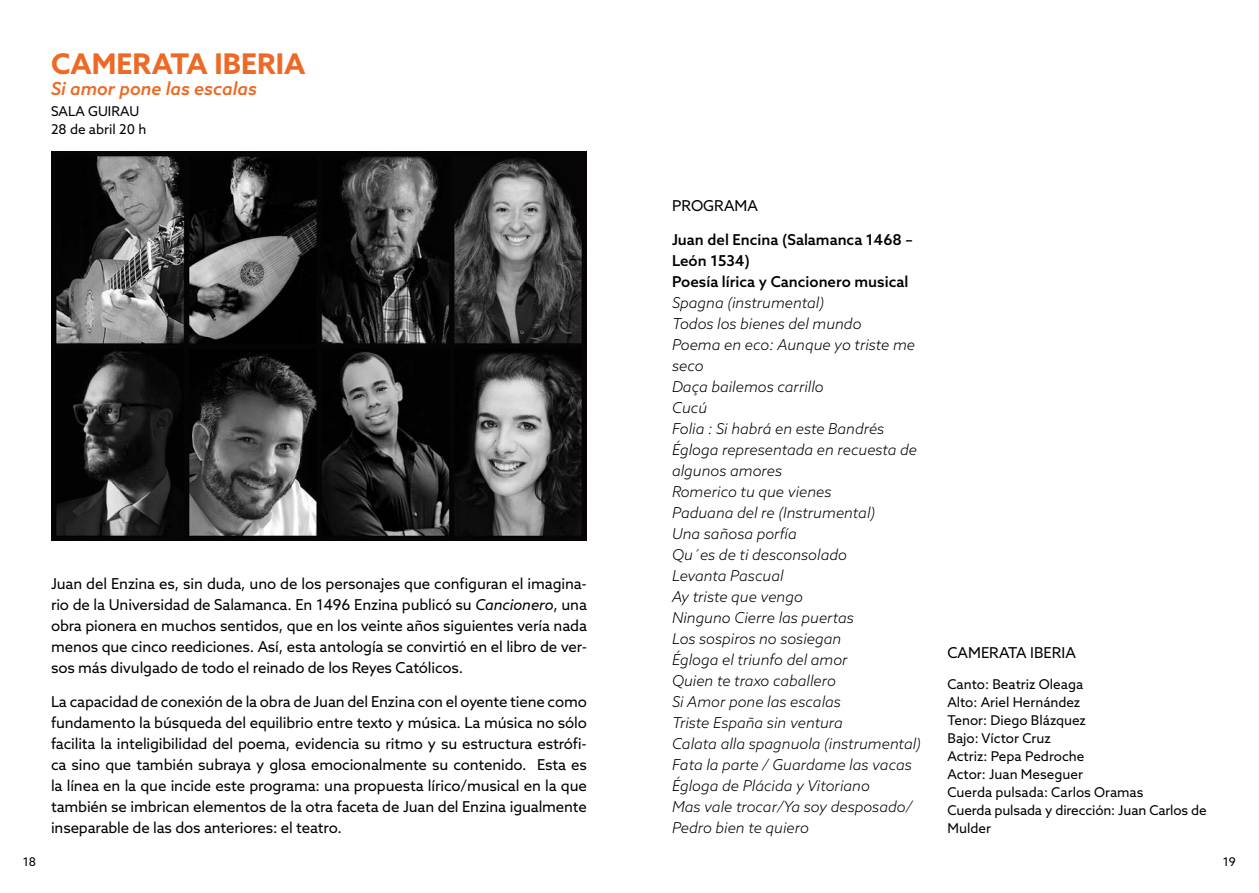
<style>
.page{position:relative;width:1259px;height:893px;background:#fff}
.page>*{position:absolute;margin:0;border:0;box-sizing:border-box;transform-origin:0 0}
.t1{font:700 28.5px "Azo Sans";color:#ed6925}
.t2{font:italic 500 18px "Azo Sans";color:#ed6925}
.t3{font:15px/21px "Azo Sans";letter-spacing:-.01em;color:#000;text-align:justify}
.t4{font:italic 300 15px/21px "Azo Sans";color:#000}
.t5{font:500 15px/21px "Azo Sans";color:#000}
.t6{font:13.5px/18px "Azo Sans";color:#000}
.t7{font:12px "Azo Sans";color:#000}
.s1{font-style:italic}
</style>
<div class="page">
<img style="left:51px;top:152px;width:536px;height:388px">
<h1 class="t1" style="left:51px;top:44px;width:256px">CAMERATA IBERIA</h1>
<p class="t2" style="left:51px;top:76px;width:208px">Si amor pone las escalas</p>
<p class="t6" style="left:51px;top:102px;width:97px">SALA GUIRAU<br>28 de abril 20 h</p>
<p class="t3" style="left:51px;top:573px;width:537px">Juan del Enzina es, sin duda, uno de los personajes que configuran el imagina&shy;rio de la Universidad de Salamanca. En 1496 Enzina publicó su <span class="s1">Cancionero</span>, una obra pionera en muchos sentidos, que en los veinte años siguientes vería nada menos que cinco reediciones. Así, esta antología se convirtió en el libro de ver&shy;sos más divulgado de todo el reinado de los Reyes Católicos.</p>
<p class="t3" style="left:51px;top:691px;width:537px">La capacidad de conexión de la obra de Juan del Enzina con el oyente tiene como fundamento la búsqueda del equilibrio entre texto y música. La música no sólo facilita la inteligibilidad del poema, evidencia su ritmo y su estructura estrófi&shy;ca sino que también subraya y glosa emocionalmente su contenido. Esta es la línea en la que incide este programa: una propuesta lírico/musical en la que también se imbrican elementos de la otra faceta de Juan del Enzina igualmente inseparable de las dos anteriores: el teatro.</p>
<p class="t3" style="left:672px;top:195px;width:87px">PROGRAMA</p>
<p class="t5" style="left:672px;top:229px;width:242px">Juan del Encina (Salamanca 1468 –<br>León 1534)<br>Poesía lírica y Cancionero musical</p>
<p class="t4" style="left:672px;top:292px;width:250px">Spagna (instrumental)<br>Todos los bienes del mundo<br>Poema en eco: Aunque yo triste me seco<br>Daça bailemos carrillo<br>Cucú<br>Folia : Si habrá en este Bandrés<br>Égloga representada en recuesta de algunos amores<br>Romerico tu que vienes<br>Paduana del re (Instrumental)<br>Una sañosa porfía<br>Qu´es de ti desconsolado<br>Levanta Pascual<br>Ay triste que vengo<br>Ninguno Cierre las puertas<br>Los sospiros no sosiegan<br>Égloga el triunfo del amor<br>Quien te traxo caballero<br>Si Amor pone las escalas<br>Triste España sin ventura<br>Calata alla spagnuola (instrumental)<br>Fata la parte / Guardame las vacas<br>Égloga de Plácida y Vitoriano<br>Mas vale trocar/Ya soy desposado/<br>Pedro bien te quiero</p>
<p class="t3" style="left:947px;top:642px;width:130px">CAMERATA IBERIA</p>
<p class="t6" style="left:947px;top:675px;width:261px">Canto: Beatriz Oleaga<br>Alto: Ariel Hernández<br>Tenor: Diego Blázquez<br>Bajo: Víctor Cruz<br>Actriz: Pepa Pedroche<br>Actor: Juan Meseguer<br>Cuerda pulsada: Carlos Oramas<br>Cuerda pulsada y dirección: Juan Carlos de<br>Mulder</p>
<p class="t7" style="left:23px;top:854px;width:15px">18</p>
<p class="t7" style="left:1222px;top:854px;width:15px">19</p>
</div>
